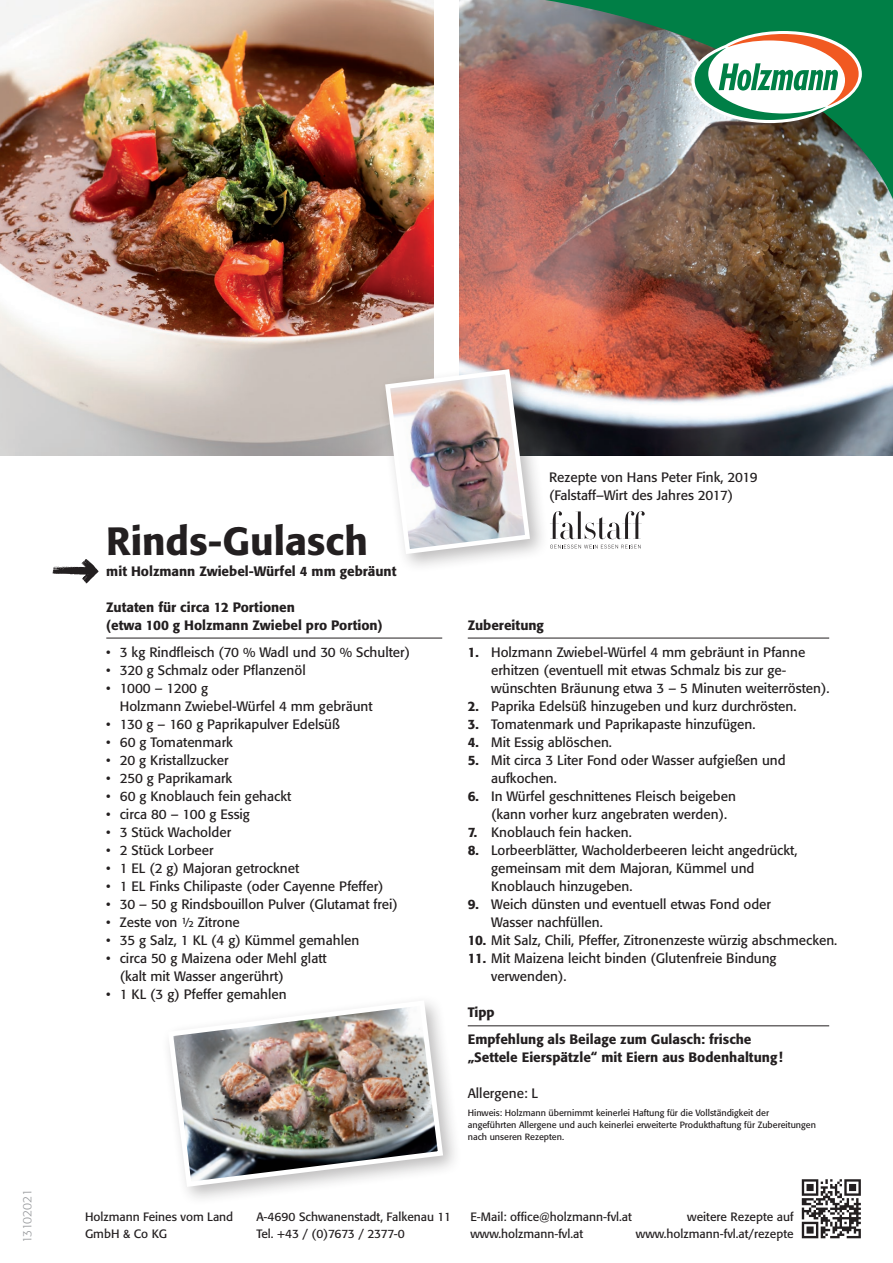
<style>
.page{position:relative;width:893px;height:1263px;background:#fff}
.page>*{position:absolute;margin:0;border:0;box-sizing:border-box;transform-origin:0 0}
.t1{font:500 39px "Formata";color:#231f20}
.t2{font:13.5px/18px "Formata";color:#231f20}
.t3{font:500 13.5px/18px "Formata";color:#231f20}
.t4{font:12px/16.5px "Formata";color:#231f20}
.t5{font:300 12px "Formata";letter-spacing:-.02em;color:#939598}
.t6{font:9px/12px "Formata";color:#231f20}
.s1{font-weight:500}
</style>
<div class="page">
<img style="left:0;top:0;width:434px;height:455px">
<img style="left:459px;top:259px;width:434px;height:196px">
<svg style="left:52px;top:559px;width:47px;height:24px"></svg>
<div style="left:161px;top:993px;width:302px;height:214px;background:#231f20;opacity:.3"></div>
<img style="left:165px;top:998px;width:281px;height:191px">
<hr style="left:106px;top:638px;width:336px;height:1px;background:#231f20">
<hr style="left:468px;top:638px;width:361px;height:1px;background:#231f20">
<hr style="left:468px;top:1025px;width:361px;height:1px;background:#231f20">
<img style="left:389px;top:0;width:504px;height:259px">
<svg style="left:691px;top:31px;width:171px;height:92px"></svg>
<div style="left:378px;top:362px;width:171px;height:211px;background:#231f20;opacity:.3"></div>
<img style="left:383px;top:367px;width:149px;height:189px">
<svg style="left:550px;top:545px;width:91px;height:3px"></svg>
<svg style="left:550px;top:511px;width:95px;height:28px"></svg>
<svg style="left:801px;top:1179px;width:60px;height:60px"></svg>
<svg style="left:802px;top:1179px;width:59px;height:59px"></svg>
<p class="t5" style="left:20px;top:1243px;width:56px;rotate:-90deg">13102021</p>
<h1 class="t1" style="left:106px;top:517px;width:263px">Rinds-Gulasch</h1>
<p class="t3" style="left:106px;top:562px;width:292px">mit Holzmann Zwiebel-Würfel 4 mm gebräunt</p>
<p class="t3" style="left:106px;top:598px;width:278px">Zutaten für circa 12 Portionen<br>(etwa 100 g Holzmann Zwiebel pro Portion)</p>
<p class="t2" style="left:106px;top:643px;width:305px">• 3 kg Rindfleisch (70 % Wadl und 30 % Schulter)</p>
<p class="t2" style="left:106px;top:661px;width:201px">• 320 g Schmalz oder Pflanzenöl</p>
<p class="t2" style="left:120px;top:679px;width:254px;text-indent:-14px">• 1000 – 1200 g<br>Holzmann Zwiebel-Würfel 4 mm gebräunt</p>
<p class="t2" style="left:106px;top:715px;width:235px">• 130 g – 160 g Paprikapulver Edelsüß</p>
<p class="t2" style="left:106px;top:733px;width:128px">• 60 g Tomatenmark</p>
<p class="t2" style="left:106px;top:751px;width:124px">• 20 g Kristallzucker</p>
<p class="t2" style="left:106px;top:769px;width:128px">• 250 g Paprikamark</p>
<p class="t2" style="left:106px;top:787px;width:187px">• 60 g Knoblauch fein gehackt</p>
<p class="t2" style="left:106px;top:805px;width:145px">• circa 80 – 100 g Essig</p>
<p class="t2" style="left:106px;top:823px;width:126px">• 3 Stück Wacholder</p>
<p class="t2" style="left:106px;top:841px;width:109px">• 2 Stück Lorbeer</p>
<p class="t2" style="left:106px;top:859px;width:194px">• 1 EL (2 g) Majoran getrocknet</p>
<p class="t2" style="left:106px;top:877px;width:279px">• 1 EL Finks Chilipaste (oder Cayenne Pfeffer)</p>
<p class="t2" style="left:106px;top:895px;width:293px">• 30 – 50 g Rindsbouillon Pulver (Glutamat frei)</p>
<p class="t2" style="left:106px;top:913px;width:135px">• Zeste von ½ Zitrone</p>
<p class="t2" style="left:106px;top:931px;width:254px">• 35 g Salz, 1 KL (4 g) Kümmel gemahlen</p>
<p class="t2" style="left:120px;top:949px;width:209px;text-indent:-14px">• circa 50 g Maizena oder Mehl glatt (kalt mit Wasser angerührt)</p>
<p class="t2" style="left:106px;top:985px;width:182px">• 1 KL (3 g) Pfeffer gemahlen</p>
<p class="t2" style="left:549px;top:468px;width:210px">Rezepte von Hans Peter Fink, 2019 (Falstaff–Wirt des Jahres 2017)</p>
<p class="t3" style="left:468px;top:616px;width:78px">Zubereitung</p>
<p class="t2" style="left:491px;top:643px;width:340px;text-indent:-23px"><span class="s1">1.</span> Holzmann Zwiebel-Würfel 4 mm gebräunt in Pfanne erhitzen (eventuell mit etwas Schmalz bis zur ge&shy;wünschten Bräunung etwa 3 – 5 Minuten weiterrösten).</p>
<p class="t2" style="left:468px;top:697px;width:330px"><span class="s1">2.</span> Paprika Edelsüß hinzugeben und kurz durchrösten.</p>
<p class="t2" style="left:468px;top:715px;width:289px"><span class="s1">3.</span> Tomatenmark und Paprikapaste hinzufügen.</p>
<p class="t2" style="left:468px;top:733px;width:146px"><span class="s1">4.</span> Mit Essig ablöschen.</p>
<p class="t2" style="left:491px;top:751px;width:296px;text-indent:-23px"><span class="s1">5.</span> Mit circa 3 Liter Fond oder Wasser aufgießen und aufkochen.</p>
<p class="t2" style="left:491px;top:787px;width:246px;text-indent:-23px"><span class="s1">6.</span> In Würfel geschnittenes Fleisch beigeben (kann vorher kurz angebraten werden).</p>
<p class="t2" style="left:468px;top:823px;width:165px"><span class="s1">7.</span> Knoblauch fein hacken.</p>
<p class="t2" style="left:491px;top:841px;width:308px;text-indent:-23px"><span class="s1">8.</span> Lorbeerblätter, Wacholderbeeren leicht angedrückt, gemeinsam mit dem Majoran, Kümmel und<br>Knoblauch hinzugeben.</p>
<p class="t2" style="left:491px;top:895px;width:281px;text-indent:-23px"><span class="s1">9.</span> Weich dünsten und eventuell etwas Fond oder<br>Wasser nachfüllen.</p>
<p class="t2" style="left:468px;top:931px;width:371px"><span class="s1">10.</span> Mit Salz, Chili, Pfeffer, Zitronenzeste würzig abschmecken.</p>
<p class="t2" style="left:491px;top:949px;width:287px;text-indent:-23px"><span class="s1">11.</span> Mit Maizena leicht binden (Glutenfreie Bindung verwenden).</p>
<p class="t3" style="left:468px;top:998px;width:285px;line-height:27px">Tipp<br>Empfehlung als Beilage zum Gulasch: frische</p>
<p class="t3" style="left:468px;top:1048px;width:316px">„Settele Eierspätzle“ mit Eiern aus Bodenhaltung!</p>
<p class="t2" style="left:468px;top:1084px;width:72px">Allergene: L</p>
<p class="t6" style="left:468px;top:1106px;width:350px">Hinweis: Holzmann übernimmt keinerlei Haftung für die Vollständigkeit der angeführten Allergene und auch keinerlei erweiterte Produkthaftung für Zubereitungen nach unseren Rezepten.</p>
<p class="t4" style="left:85px;top:1209px;width:150px">Holzmann Feines vom Land<br>GmbH &amp; Co KG</p>
<p class="t4" style="left:256px;top:1209px;width:196px">A-4690 Schwanenstadt, Falkenau 11<br>Tel. +43 / (0)7673 / 2377-0</p>
<p class="t4" style="left:470px;top:1209px;width:163px">E-Mail: office@holzmann-fvl.at www.holzmann-fvl.at</p>
<p class="t4" style="left:636px;top:1209px;width:159px;text-align:right">weitere Rezepte auf www.holzmann-fvl.at/rezepte</p>
</div>
